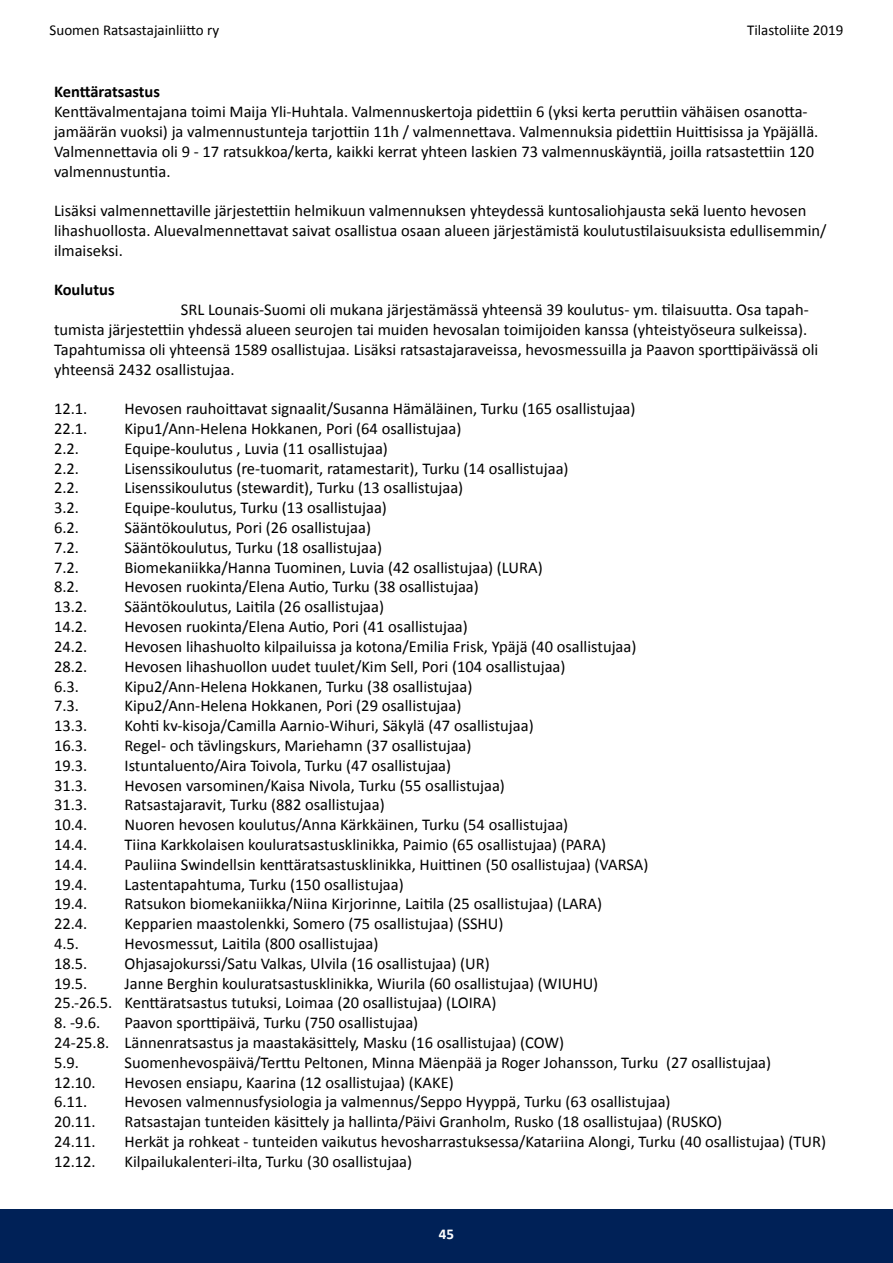
<style>
.page{position:relative;width:893px;height:1263px;background:#fff}
.page>*{position:absolute;margin:0;border:0;box-sizing:border-box;transform-origin:0 0}
.t1{font:16.5px/19.8px "Calibri";color:#000}
.t2{font:700 16.5px "Calibri";color:#000}
.t3{font:15px "Calibri";color:#000}
.t4{font:700 15px "Calibri";color:#fff}
</style>
<div class="page">
<div style="left:0;top:1209px;width:893px;height:54px;background:#002157"></div>
<p class="t3" style="left:50px;top:21px;width:171px">Suomen Ratsastajainliitto ry</p>
<p class="t3" style="left:747px;top:21px;width:98px">Tilastoliite 2019</p>
<p class="t2" style="left:54px;top:81px;width:108px">Kenttäratsastus</p>
<p class="t1" style="left:54px;top:102px;width:766px">Kenttävalmentajana toimi Maija Yli-Huhtala. Valmennuskertoja pidettiin 6 (yksi kerta peruttiin vähäisen osanotta&shy;jamäärän vuoksi) ja valmennustunteja tarjottiin 11h / valmennettava. Valmennuksia pidettiin Huittisissa ja Ypäjällä.<br>Valmennettavia oli 9 - 17 ratsukkoa/kerta, kaikki kerrat yhteen laskien 73 valmennuskäyntiä, joilla ratsastettiin 120 valmennustuntia.</p>
<p class="t1" style="left:54px;top:201px;width:774px">Lisäksi valmennettaville järjestettiin helmikuun valmennuksen yhteydessä kuntosaliohjausta sekä luento hevosen lihashuollosta. Aluevalmennettavat saivat osallistua osaan alueen järjestämistä koulutustilaisuuksista edullisemmin/ ilmaiseksi.</p>
<p class="t2" style="left:54px;top:279px;width:62px">Koulutus</p>
<p class="t1" style="left:54px;top:300px;width:766px;text-indent:127px">SRL Lounais-Suomi oli mukana järjestämässä yhteensä 39 koulutus- ym. tilaisuutta. Osa tapah&shy;tumista järjestettiin yhdessä alueen seurojen tai muiden hevosalan toimijoiden kanssa (yhteistyöseura sulkeissa).<br>Tapahtumissa oli yhteensä 1589 osallistujaa. Lisäksi ratsastajaraveissa, hevosmessuilla ja Paavon sporttipäivässä oli yhteensä 2432 osallistujaa.</p>
<p class="t1" style="left:54px;top:399px;width:35px">12.1.</p>
<p class="t1" style="left:125px;top:399px;width:512px">Hevosen rauhoittavat signaalit/Susanna Hämäläinen, Turku (165 osallistujaa)</p>
<p class="t1" style="left:54px;top:419px;width:58px">22.1. K</p>
<p class="t1" style="left:133px;top:419px;width:330px">ipu1/Ann-Helena Hokkanen, Pori (64 osallistujaa)</p>
<p class="t1" style="left:54px;top:438px;width:27px">2.2.</p>
<p class="t1" style="left:125px;top:438px;width:265px">Equipe-koulutus , Luvia (11 osallistujaa)</p>
<p class="t1" style="left:54px;top:458px;width:53px">2.2. L</p>
<p class="t1" style="left:131px;top:458px;width:439px">isenssikoulutus (re-tuomarit, ratamestarit), Turku (14 osallistujaa)</p>
<p class="t1" style="left:54px;top:478px;width:53px">2.2. L</p>
<p class="t1" style="left:131px;top:478px;width:333px">isenssikoulutus (stewardit), Turku (13 osallistujaa)</p>
<p class="t1" style="left:54px;top:498px;width:27px">3.2.</p>
<p class="t1" style="left:125px;top:498px;width:264px">Equipe-koulutus, Turku (13 osallistujaa)</p>
<p class="t1" style="left:54px;top:518px;width:53px">6.2. S</p>
<p class="t1" style="left:132px;top:518px;width:240px">ääntökoulutus, Pori (26 osallistujaa)</p>
<p class="t1" style="left:54px;top:537px;width:53px">7.2. S</p>
<p class="t1" style="left:132px;top:537px;width:251px">ääntökoulutus, Turku (18 osallistujaa)</p>
<p class="t1" style="left:54px;top:557px;width:27px">7.2.</p>
<p class="t1" style="left:125px;top:557px;width:387px">Biomekaniikka/Hanna Tuominen, Luvia (42 osallistujaa) (LURA</p>
<p class="t1" style="left:538px;top:557px;width:6px">)</p>
<p class="t1" style="left:54px;top:577px;width:27px">8.2.</p>
<p class="t1" style="left:125px;top:577px;width:356px">Hevosen ruokinta/Elena Autio, Turku (38 osallistujaa)</p>
<p class="t1" style="left:54px;top:597px;width:57px">13.2. S</p>
<p class="t1" style="left:132px;top:597px;width:253px">ääntökoulutus, Laitila (26 osallistujaa)</p>
<p class="t1" style="left:54px;top:617px;width:35px">14.2.</p>
<p class="t1" style="left:125px;top:617px;width:345px">Hevosen ruokinta/Elena Autio, Pori (41 osallistujaa)</p>
<p class="t1" style="left:54px;top:636px;width:35px">24.2.</p>
<p class="t1" style="left:125px;top:636px;width:513px">Hevosen lihashuolto kilpailuissa ja kotona/Emilia Frisk, Ypäjä (40 osallistujaa)</p>
<p class="t1" style="left:54px;top:656px;width:35px">28.2.</p>
<p class="t1" style="left:125px;top:656px;width:442px">Hevosen lihashuollon uudet tuulet/Kim Sell, Pori (104 osallistujaa)</p>
<p class="t1" style="left:54px;top:676px;width:53px">6.3. K</p>
<p class="t1" style="left:133px;top:676px;width:341px">ipu2/Ann-Helena Hokkanen, Turku (38 osallistujaa)</p>
<p class="t1" style="left:54px;top:696px;width:53px">7.3. K</p>
<p class="t1" style="left:133px;top:696px;width:330px">ipu2/Ann-Helena Hokkanen, Pori (29 osallistujaa)</p>
<p class="t1" style="left:54px;top:716px;width:35px">13.3.</p>
<p class="t1" style="left:125px;top:716px;width:411px">Kohti kv-kisoja/Camilla Aarnio-Wihuri, Säkylä (47 osallistujaa)</p>
<p class="t1" style="left:54px;top:735px;width:58px">16.3. R</p>
<p class="t1" style="left:133px;top:735px;width:340px">egel- och tävlingskurs, Mariehamn (37 osallistujaa)</p>
<p class="t1" style="left:54px;top:755px;width:55px">19.3. I</p>
<p class="t1" style="left:129px;top:755px;width:324px">stuntaluento/Aira Toivola, Turku (47 osallistujaa)</p>
<p class="t1" style="left:54px;top:775px;width:35px">31.3.</p>
<p class="t1" style="left:125px;top:775px;width:382px">Hevosen varsominen/Kaisa N ivola, Turku (55 osallistujaa)</p>
<p class="t1" style="left:54px;top:795px;width:58px">31.3. R</p>
<p class="t1" style="left:133px;top:795px;width:253px">atsastajaravit, Turku (882 osallistujaa)</p>
<p class="t1" style="left:54px;top:815px;width:58px">10.4. N</p>
<p class="t1" style="left:135px;top:815px;width:435px">uoren hevosen koulutus/Anna Kärkkäinen, Turku (54 osallistujaa)</p>
<p class="t1" style="left:54px;top:834px;width:57px">14.4. T</p>
<p class="t1" style="left:133px;top:834px;width:443px">iina Karkkolaisen kouluratsastusklinikka, Paimio (65 osallistujaa) (PARA</p>
<p class="t1" style="left:601px;top:834px;width:6px">)</p>
<p class="t1" style="left:54px;top:854px;width:35px">14.4.</p>
<p class="t1" style="left:125px;top:854px;width:525px">Pauliina Swindellsin kenttäratsastusklinikka, Huittinen (50 osallistujaa) (VARSA)</p>
<p class="t1" style="left:54px;top:874px;width:57px">19.4. L</p>
<p class="t1" style="left:131px;top:874px;width:274px">astentapahtuma, Turku (150 osallistujaa)</p>
<p class="t1" style="left:54px;top:894px;width:35px">19.4.</p>
<p class="t1" style="left:125px;top:894px;width:479px">Ratsukon biomekaniikka/Niina Kirjorinne, Laitila (25 osallistujaa) (LARA)</p>
<p class="t1" style="left:54px;top:914px;width:58px">22.4. K</p>
<p class="t1" style="left:133px;top:914px;width:372px">epparien maastolenkki, Somero (75 osallistujaa) (SSHU)</p>
<p class="t1" style="left:54px;top:933px;width:27px">4.5.</p>
<p class="t1" style="left:125px;top:933px;width:255px">Hevosmessut, Laitila (800 osallistujaa)</p>
<p class="t1" style="left:54px;top:953px;width:59px">18.5. O</p>
<p class="t1" style="left:135px;top:953px;width:356px">hjasajokurssi/Satu Valkas, U lvila (16 osallistujaa) (UR)</p>
<p class="t1" style="left:54px;top:973px;width:55px">19.5. J</p>
<p class="t1" style="left:54px;top:973px;width:546px;text-indent:76px">anne Berghin kouluratsastusklinikka, Wiurila (60 osallistujaa) (WIU HU)<br>25.-26.5. Kenttäratsastus tutuksi, Loimaa (20 osallistujaa) (LOIRA</p>
<p class="t1" style="left:491px;top:993px;width:6px">)</p>
<p class="t1" style="left:54px;top:1013px;width:512px;text-indent:71px">Paavon sporttipäivä, Turku (750 osallistujaa)<br>24-25.8. Lännenratsastus ja maastakäsittely, Masku (16 osallistujaa) (COW)<br>5.9.</p>
<p class="t1" style="left:54px;top:1013px;width:48px">8. -9.6.</p>
<p class="t1" style="left:125px;top:1052px;width:648px">Suomenhevospäivä/Terttu Peltonen, Minna Mäenpää ja Roger Johansson, Turku (27 osallistujaa)</p>
<p class="t1" style="left:54px;top:1072px;width:43px">12.10.</p>
<p class="t1" style="left:125px;top:1072px;width:299px">Hevosen ensiapu, Kaarina (12 osallistujaa) (KAKE</p>
<p class="t1" style="left:449px;top:1072px;width:6px">)</p>
<p class="t1" style="left:54px;top:1092px;width:35px">6.11.</p>
<p class="t1" style="left:125px;top:1092px;width:547px">Hevosen valmennusfysiologia ja valmennus/Seppo Hyyppä, Turku (63 osallistujaa)</p>
<p class="t1" style="left:54px;top:1112px;width:43px">20.11.</p>
<p class="t1" style="left:125px;top:1112px;width:599px">Ratsastajan tunteiden käsittely ja hallinta/Päivi Granholm, Rusko (18 osallistujaa) (RUSKO)</p>
<p class="t1" style="left:54px;top:1131px;width:43px">24.11.</p>
<p class="t1" style="left:54px;top:1131px;width:774px;text-indent:71px">Herkät ja rohkeat - tunteiden vaikutus hevosharrastuksessa/Katariina Alongi, Turku (40 osallistujaa) (TUR)<br>12.12. Kilpailukalenteri-ilta, Turku (30 osallistujaa)</p>
<p class="t4" style="left:439px;top:1225px;width:17px">45</p>
</div>
